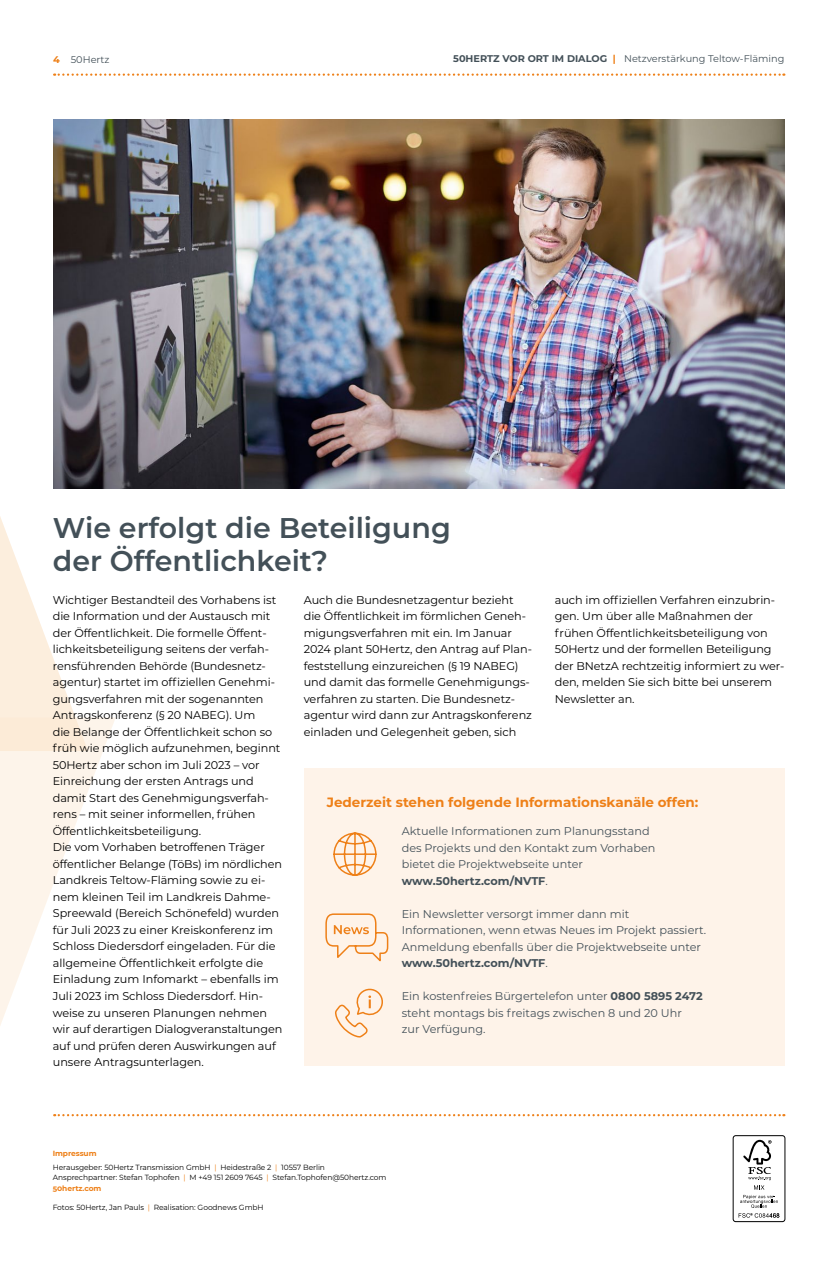
<style>
.page{position:relative;width:826px;height:1262px;background:#fff}
.page>*{position:absolute;margin:0;border:0;box-sizing:border-box;transform-origin:0 0}
.Große_Headline_19pt{font:600 28.5px/33px "Montserrat";color:#435058}
.Fließtext_7{font:700 13.5px "Montserrat";color:#ee8018}
.Fließtext_7-2{font:11.25px/16.5px "Montserrat";letter-spacing:-.005em;color:#000}
.Fließtext_7-3{font:11.25px/16.5px "Montserrat";color:#435058}
.t1{font:9.75px "Montserrat";color:#435058}
.t2{font:7.5px "Montserrat";letter-spacing:-.01em;color:#000}
.t3{font:700 7.5px "Montserrat";letter-spacing:-.01em;color:#ee8018}
.s1{font-weight:700;color:#ee8018}
.s2{font-weight:700}
.s3{color:#ee8018}
</style>
<div class="page">
<img style="left:53px;top:119px;width:731px;height:369px">
<svg style="left:54px;top:73px;width:730px;height:3px"></svg>
<svg style="left:0;top:717px;width:115px;height:400px"></svg>
<svg style="left:0;top:339px;width:88px;height:412px"></svg>
<div style="left:733px;top:1135px;width:52px;height:86px;border:1px solid #000;border-radius:3px"></div>
<svg style="left:740px;top:1139px;width:38px;height:68px"></svg>
<svg style="left:738px;top:1213px;width:41px;height:4px"></svg>
<svg style="left:54px;top:1114px;width:730px;height:2px"></svg>
<div style="left:304px;top:769px;width:480px;height:297px;background:#fef3e9"></div>
<svg style="left:335px;top:988px;width:48px;height:50px"></svg>
<svg style="left:325px;top:913px;width:64px;height:49px"></svg>
<svg style="left:333px;top:832px;width:44px;height:44px"></svg>
<p class="t1" style="left:53px;top:53px;width:58px"><span class="s1">4</span> 50Hertz</p>
<p class="t1" style="left:453px;top:52px;width:333px"><span class="s2">50HERTZ VOR ORT IM DIALOG</span> <span class="s1">|</span> Netzverstärkung Teltow-Fläming</p>
<p class="Große_Headline_19pt" style="left:53px;top:510px;width:399px">Wie erfolgt die Beteiligung der Öffentlichkeit?</p>
<p class="Fließtext_7-2" style="left:53px;top:591px;width:229px">Wichtiger Bestandteil des Vorhabens ist die Information und der Austausch mit der Öffentlichkeit. Die formelle Öffent&shy;lichkeitsbeteiligung seitens der verfah&shy;rensführenden Behörde (Bundesnetz&shy;agentur) startet im offiziellen Genehmi&shy;gungsverfahren mit der sogenannten Antragskonferenz (§ 20 NABEG). Um<br>die Belange der Öffentlichkeit schon so früh wie möglich aufzunehmen, beginnt 50Hertz aber schon im Juli 2023 – vor Einreichung der ersten Antrags und damit Start des Genehmigungsverfah&shy;rens – mit seiner informellen, frühen Öffentlichkeitsbeteiligung.</p>
<p class="Fließtext_7-2" style="left:53px;top:838px;width:231px">Die vom Vorhaben betroffenen Träger öffentlicher Belange (TöBs) im nördlichen Landkreis Teltow-Fläming sowie zu ei&shy;nem kleinen Teil im Landkreis Dahme-Spreewald (Bereich Schönefeld) wurden für Juli 2023 zu einer Kreiskonferenz im Schloss Diedersdorf eingeladen. Für die allgemeine Öffentlichkeit erfolgte die Einladung zum Infomarkt – ebenfalls im Juli 2023 im Schloss Diedersdorf. Hin&shy;weise zu unseren Planungen nehmen wir auf derartigen Dialogveranstaltungen auf und prüfen deren Auswirkungen auf unsere Antragsunterlagen.</p>
<p class="Fließtext_7-2" style="left:304px;top:591px;width:230px">Auch die Bundesnetzagentur bezieht die Öffentlichkeit im förmlichen Geneh&shy;migungsverfahren mit ein. Im Januar 2024 plant 50Hertz, den Antrag auf Plan&shy;feststellung einzureichen (§ 19 NABEG) und damit das formelle Genehmigungs&shy;verfahren zu starten. Die Bundesnetz&shy;agentur wird dann zur Antragskonferenz einladen und Gelegenheit geben, sich</p>
<p class="Fließtext_7-2" style="left:555px;top:591px;width:231px">auch im offiziellen Verfahren einzubrin&shy;gen. Um über alle Maßnahmen der frühen Öffentlichkeitsbeteiligung von 50Hertz und der formellen Beteiligung der BNetzA rechtzeitig informiert zu wer&shy;den, melden Sie sich bitte bei unserem Newsletter an.</p>
<p class="Fließtext_7" style="left:327px;top:792px;width:373px">Jederzeit stehen folgende Informationskanäle offen:</p>
<p class="Fließtext_7-3" style="left:402px;top:822px;width:255px">Aktuelle Informationen zum Planungsstand des Projekts und den Kontakt zum Vorhaben bietet die Projektwebseite unter <span class="s2">www.50hertz.com/NVTF</span>.</p>
<p class="Fließtext_7-3" style="left:402px;top:905px;width:306px">Ein Newsletter versorgt immer dann mit Informationen, wenn etwas Neues im Projekt passiert.<br>Anmeldung ebenfalls über die Projektwebseite unter <span class="s2">www.50hertz.com/NVTF</span>.</p>
<p class="Fließtext_7-3" style="left:402px;top:987px;width:302px">Ein kostenfreies Bürgertelefon unter <span class="s2">0800 5895 2472 </span>steht montags bis freitags zwischen 8 und 20 Uhr<br>zur Verfügung.</p>
<p class="t3" style="left:53px;top:1147px;width:45px">Impressum</p>
<p class="t2" style="left:53px;top:1161px;width:274px">Herausgeber: 50Hertz Transmission GmbH <span class="s3">|</span> Heidestraße 2 <span class="s3">|</span> 10557 Berlin</p>
<p class="t2" style="left:53px;top:1172px;width:335px">Ansprechpartner: Stefan Tophofen <span class="s3">|</span> M +49 151 2609 7645 <span class="s3">|</span> Stefan.Tophofen@50hertz.com</p>
<p class="t3" style="left:53px;top:1182px;width:50px">50hertz.com</p>
<p class="t2" style="left:53px;top:1201px;width:212px">Fotos: 50Hertz, Jan Pauls <span class="s3">|</span> Realisation: Goodnews GmbH</p>
</div>
